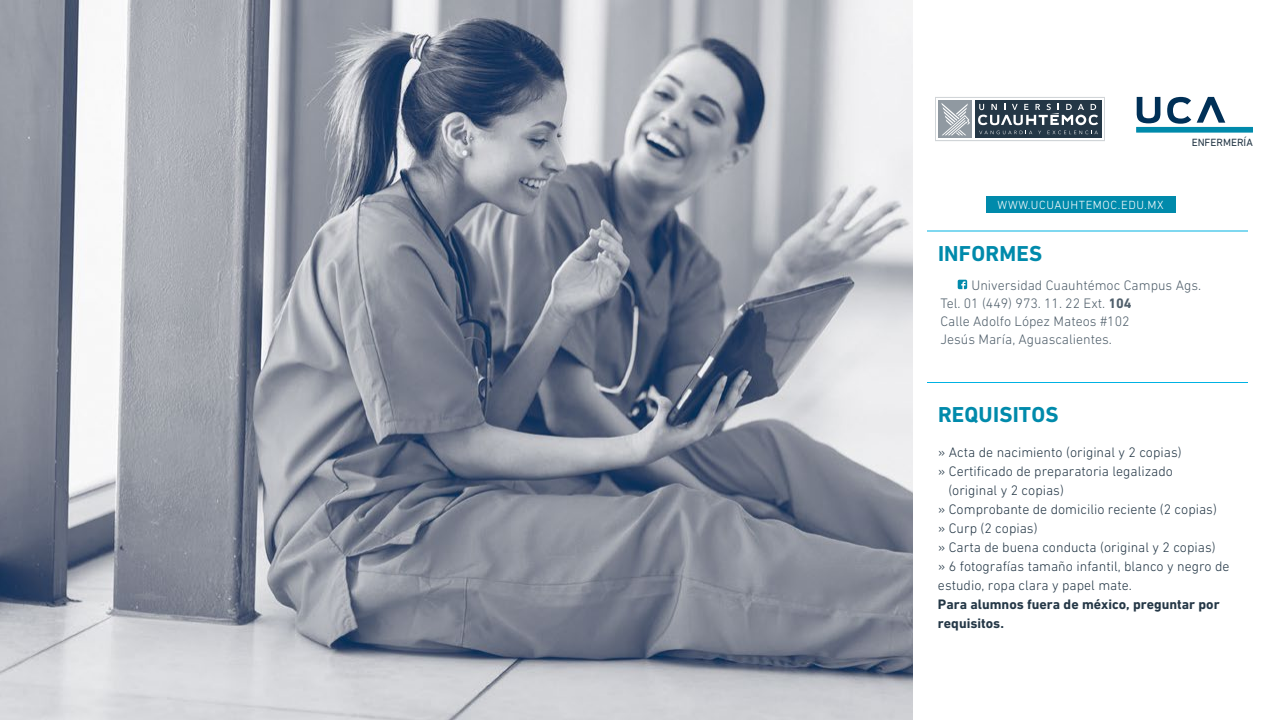
<style>
.page{position:relative;width:1287px;height:720px;background:#fff}
.page>*{position:absolute;margin:0;border:0;box-sizing:border-box;transform-origin:0 0}
.t1{font:700 22px "DIN Next LT Pro";letter-spacing:.01em;color:#008aab}
.t2{font:300 14px "DIN Next LT Pro";color:#243746}
.t3{font:300 14px/18px "DIN Next LT Pro";color:#505f6b}
.t4{font:700 14px/18.9px "DIN Next LT Pro";color:#243746}
.t5{font:300 12px "DIN Next LT Pro";letter-spacing:.05em;color:#fff}
.t6{font:10.6px "DIN Next LT Pro";color:#243746}
.s1{font-weight:700}
</style>
<div class="page">
<img style="left:0;top:0;width:913px;height:720px">
<hr style="left:927px;top:231px;width:321px;height:1px;background:#00b2e3">
<hr style="left:927px;top:382px;width:321px;height:1px;background:#00b2e3">
<svg style="left:935px;top:97px;width:170px;height:44px"></svg>
<svg style="left:1197px;top:97px;width:28px;height:26px"></svg>
<svg style="left:1167px;top:97px;width:24px;height:27px"></svg>
<svg style="left:1137px;top:97px;width:23px;height:26px"></svg>
<div style="left:1136px;top:127px;width:117px;height:6px;background:#008aab"></div>
<svg style="left:958px;top:280px;width:9px;height:9px"></svg>
<div style="left:986px;top:196px;width:190px;height:18px;background:#008aab"></div>
<p class="t5" style="left:998px;top:198px;width:168px">WWW.UCUAUHTEMOC.EDU.MX</p>
<h1 class="t1" style="left:938px;top:241px;width:106px">INFORMES</h1>
<p class="t6" style="left:1192px;top:137px;width:63px">ENFERMERÍA</p>
<p class="t3" style="left:940px;top:276px;width:262px;text-indent:31px">Universidad Cuauhtémoc Campus Ags.<br>Tel. 01 (449) 973. 11. 22 Ext. <span class="s1">104<br></span>Calle Adolfo López Mateos #102<br>Jesús María, Aguascalientes.</p>
<h1 class="t1" style="left:938px;top:402px;width:122px">REQUISITOS</h1>
<p class="t2" style="left:938px;top:444px;width:245px">» Acta de nacimiento (original y 2 copias)</p>
<p class="t2" style="left:938px;top:463px;width:237px">» Certificado de preparatoria legalizado</p>
<p class="t2" style="left:948px;top:482px;width:117px">(original y 2 copias)</p>
<p class="t2" style="left:938px;top:501px;width:280px">» Comprobante de domicilio reciente (2 copias)</p>
<p class="t2" style="left:938px;top:520px;width:101px">» Curp (2 copias)</p>
<p class="t2" style="left:938px;top:539px;width:279px">» Carta de buena conducta (original y 2 copias)</p>
<p class="t2" style="left:938px;top:558px;width:293px">» 6 fotografías tamaño infantil, blanco y negro de</p>
<p class="t2" style="left:938px;top:577px;width:195px">estudio, ropa clara y papel mate.</p>
<p class="t4" style="left:938px;top:595px;width:283px">Para alumnos fuera de méxico, preguntar por requisitos.</p>
</div>
